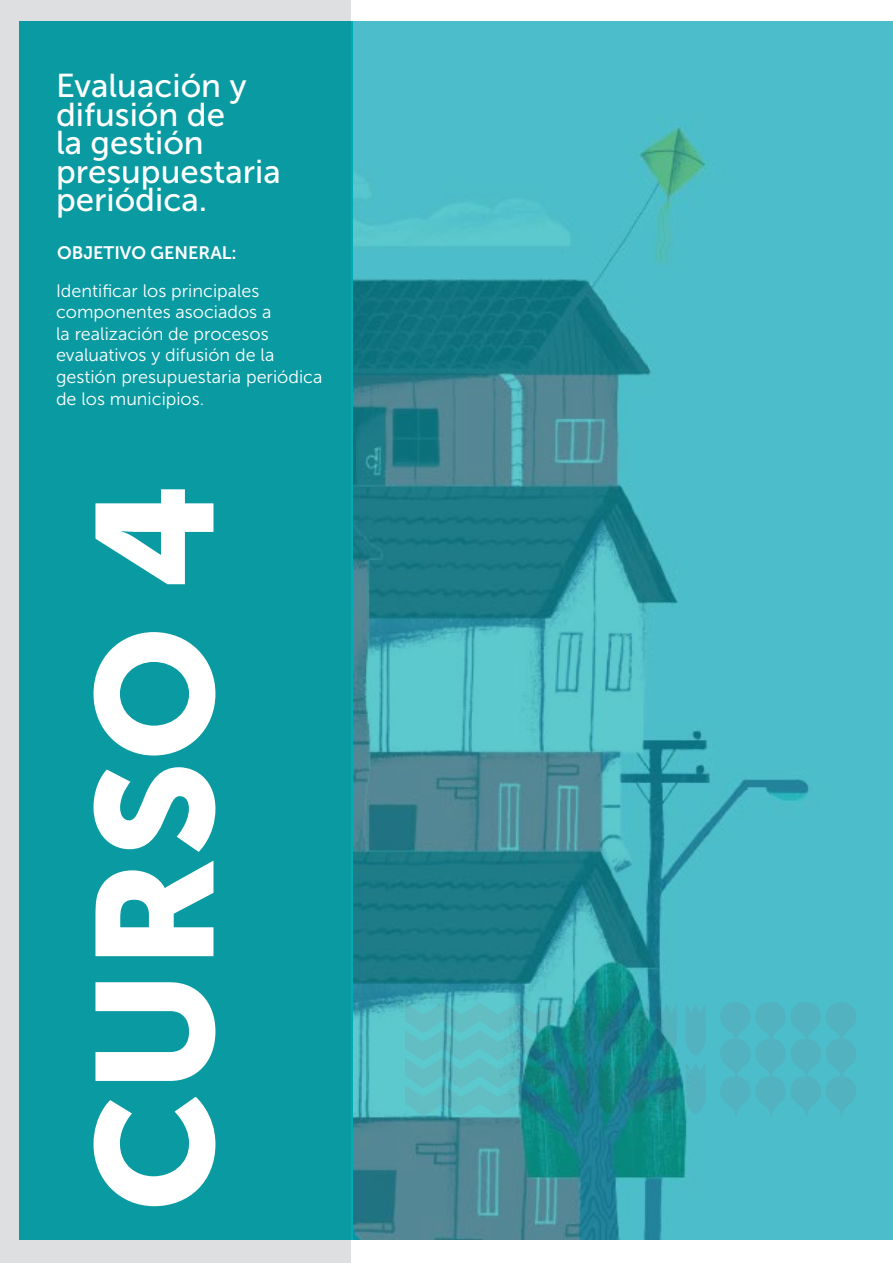
<style>
.page{position:relative;width:893px;height:1263px;background:#fff}
.page>*{position:absolute;margin:0;border:0;box-sizing:border-box;transform-origin:0 0}
.t1{font:165px "Museo Sans 900";color:#fff}
.t2{font:33px/28.5px "Museo Sans 500";color:#fff}
.t3{font:18px/21.6px "Museo Sans 300";color:#fff}
.t4{font:18px "Museo Sans 700";color:#fff}
</style>
<div class="page">
<svg style="left:0;top:0;width:351px;height:1263px;background:#1ba0a7"></svg>
<img style="left:353px;top:21px;width:540px;height:1218px">
<h2 class="t2" style="left:56px;top:72px;width:226px">Evaluación y difusión de<br>la gestión presupuestaria periódica.</h2>
<p class="t4" style="left:57px;top:243px;width:181px">OBJETIVO GENERAL:</p>
<p class="t3" style="left:56px;top:280px;width:268px">Identificar los principales componentes asociados a<br>la realización de procesos evaluativos y difusión de la gestión presupuestaria periódica de los municipios.</p>
<h1 class="t1" style="left:62px;top:1212px;width:731px;rotate:-90deg">CURSO 4</h1>
</div>
